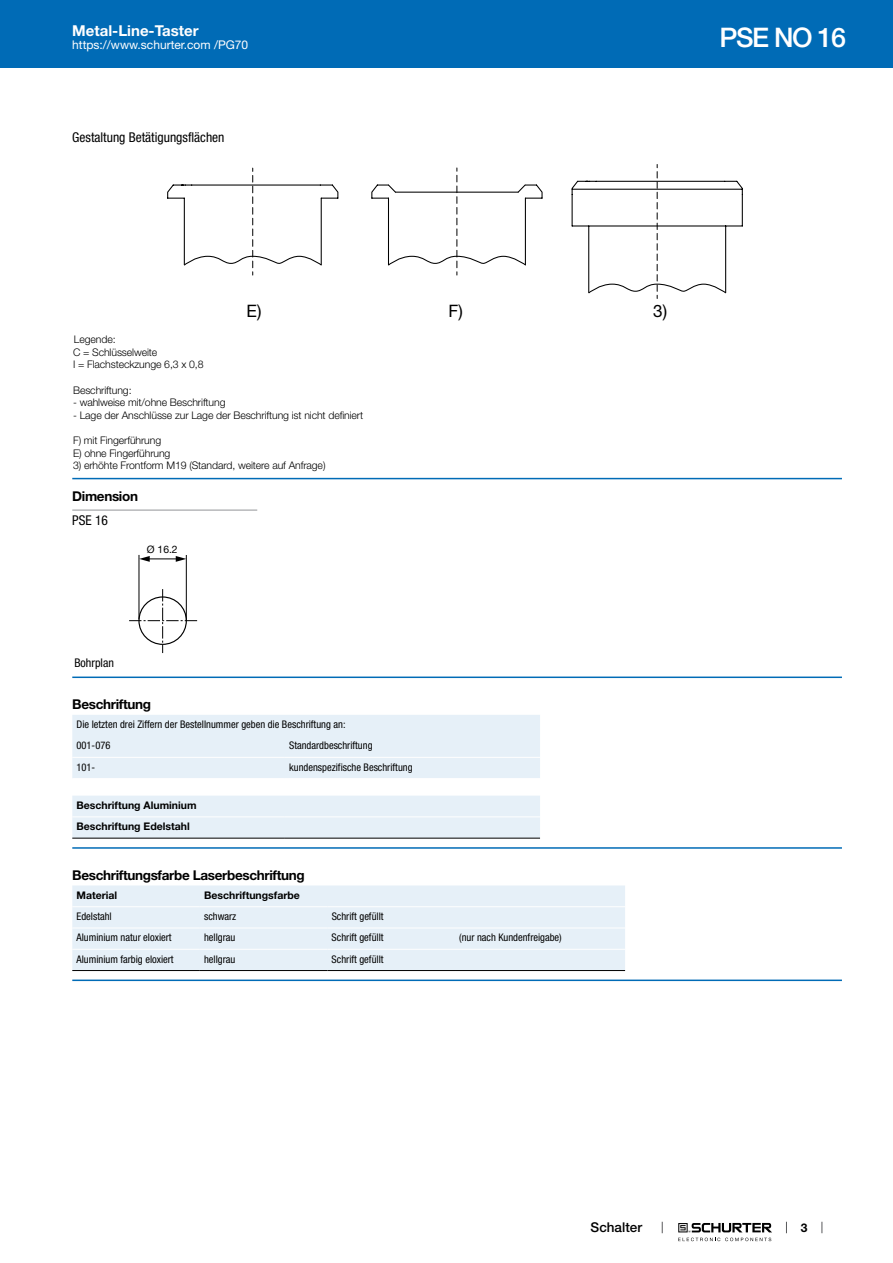
<style>
.page{position:relative;width:893px;height:1263px;background:#fff}
.page>*{position:absolute;margin:0;border:0;box-sizing:border-box;transform-origin:0 0}
.t1{font:500 27px "Helvetica Neue LT";letter-spacing:-.05em;color:#fff}
.t2{font:17.1px "Helvetica Neue LT";color:#000}
.t3{font:700 15px "Helvetica Neue LT";color:#fff}
.t4{font:700 13.5px "Helvetica Neue LT";letter-spacing:-.025em;color:#000}
.t5{font:condensed 13.5px "Helvetica Neue LT";color:#000}
.t6{font:500 13.5px "Helvetica Neue LT";color:#000}
.t7{font:12px "Helvetica Neue LT";color:#fff}
.t8{font:condensed 12px "Helvetica Neue LT";color:#000}
.t9{font:700 12px "Helvetica Neue LT";color:#000}
.t10{font:condensed 10.5px/21.3px "Helvetica Neue LT";color:#000}
.t11{font:300 10.5px/12.6px "Helvetica Neue LT";letter-spacing:-.01em;color:#000}
.t12{font:700 10.5px/21.3px "Helvetica Neue LT";color:#000}
.t13{font:10.35px "Helvetica Neue LT";color:#000}
</style>
<div class="page">
<svg style="left:678px;top:1223px;width:94px;height:18px"></svg>
<div style="left:0;top:0;width:893px;height:68px;background:#006bb6"></div>
<svg style="left:571px;top:164px;width:172px;height:134px"></svg>
<svg style="left:371px;top:168px;width:172px;height:107px"></svg>
<svg style="left:167px;top:168px;width:172px;height:107px"></svg>
<hr style="left:72px;top:478px;width:770px;height:1px;background:#006bb6">
<hr style="left:72px;top:510px;width:185px;height:1px;background:#939598">
<hr style="left:186px;top:555px;width:1px;height:65px;background:#000">
<hr style="left:143px;top:559px;width:37px;height:1px;background:#000">
<hr style="left:139px;top:555px;width:1px;height:64px;background:#000">
<svg style="left:176px;top:556px;width:10px;height:6px"></svg>
<svg style="left:139px;top:556px;width:11px;height:6px"></svg>
<svg style="left:129px;top:589px;width:68px;height:64px"></svg>
<hr style="left:72px;top:676px;width:770px;height:2px;background:#006bb6">
<svg style="left:72px;top:715px;width:468px;height:123px;fill:#e6f0f8"></svg>
<hr style="left:72px;top:757px;width:213px;height:1px;background:#fff">
<hr style="left:285px;top:757px;width:255px;height:1px;background:#fff">
<hr style="left:72px;top:778px;width:213px;height:1px;background:#fff">
<hr style="left:285px;top:778px;width:255px;height:1px;background:#fff">
<hr style="left:72px;top:816px;width:213px;height:1px;background:#fff">
<hr style="left:285px;top:816px;width:255px;height:1px;background:#fff">
<hr style="left:72px;top:838px;width:213px;height:1px;background:#000">
<hr style="left:285px;top:838px;width:255px;height:1px;background:#000">
<hr style="left:72px;top:847px;width:770px;height:2px;background:#006bb6">
<div style="left:72px;top:885px;width:553px;height:85px;background:#e6f0f8"></div>
<hr style="left:72px;top:906px;width:128px;height:1px;background:#fff">
<hr style="left:200px;top:906px;width:127px;height:1px;background:#fff">
<hr style="left:327px;top:906px;width:128px;height:1px;background:#fff">
<hr style="left:455px;top:906px;width:170px;height:1px;background:#fff">
<hr style="left:72px;top:928px;width:128px;height:1px;background:#fff">
<hr style="left:200px;top:928px;width:127px;height:1px;background:#fff">
<hr style="left:327px;top:928px;width:128px;height:1px;background:#fff">
<hr style="left:455px;top:928px;width:170px;height:1px;background:#fff">
<hr style="left:72px;top:949px;width:128px;height:1px;background:#fff">
<hr style="left:200px;top:949px;width:127px;height:1px;background:#fff">
<hr style="left:327px;top:949px;width:128px;height:1px;background:#fff">
<hr style="left:455px;top:949px;width:170px;height:1px;background:#fff">
<hr style="left:72px;top:970px;width:128px;height:1px;background:#000">
<hr style="left:200px;top:970px;width:127px;height:1px;background:#000">
<hr style="left:327px;top:970px;width:128px;height:1px;background:#000">
<hr style="left:455px;top:970px;width:170px;height:1px;background:#000">
<hr style="left:72px;top:979px;width:770px;height:2px;background:#006bb6">
<h3 class="t3" style="left:72px;top:21px;width:128px">Metal-Line-Taster</h3>
<p class="t7" style="left:72px;top:38px;width:178px">https://www.schurter.com /PG70</p>
<p class="t5" style="left:72px;top:130px;width:154px">Gestaltung Betätigungsflächen</p>
<h1 class="t1" style="left:719px;top:21px;width:128px">PSE NO 16</h1>
<h2 class="t2" style="left:247px;top:300px;width:16px">E)</h2>
<h2 class="t2" style="left:449px;top:300px;width:16px">F)</h2>
<h2 class="t2" style="left:653px;top:300px;width:15px">3)</h2>
<p class="t11" style="left:73px;top:333px;width:132px">Legende:<br>C = Schlüsselweite<br>I = Flachsteckzunge 6,3 x 0,8</p>
<p class="t11" style="left:73px;top:383px;width:60px">Beschriftung:</p>
<p class="t11" style="left:73px;top:396px;width:154px">- wahlweise mit/ohne Beschriftung</p>
<p class="t11" style="left:73px;top:408px;width:292px">- Lage der Anschlüsse zur Lage der Beschriftung ist nicht definiert</p>
<p class="t11" style="left:73px;top:434px;width:99px">F) mit Fingerführung<br>E) ohne Fingerführung</p>
<p class="t11" style="left:73px;top:459px;width:254px">3) erhöhte Frontform M19 (Standard, weitere auf Anfrage)</p>
<p class="t4" style="left:72px;top:488px;width:67px">Dimension</p>
<p class="t5" style="left:72px;top:512px;width:37px">PSE 16</p>
<p class="t13" style="left:147px;top:544px;width:32px">Ø 16.2</p>
<p class="t8" style="left:74px;top:655px;width:41px">Bohrplan</p>
<p class="t4" style="left:72px;top:696px;width:80px">Beschriftung</p>
<p class="t10" style="left:77px;top:714px;width:270px">Die letzten drei Ziffern der Bestellnummer geben die Beschriftung an:<br>001-076</p>
<p class="t10" style="left:289px;top:735px;width:85px">Standardbeschriftung</p>
<p class="t10" style="left:77px;top:756px;width:20px">101-</p>
<p class="t10" style="left:289px;top:756px;width:125px">kundenspezifische Beschriftung</p>
<p class="t12" style="left:77px;top:794px;width:122px">Beschriftung Aluminium<br>Beschriftung Edelstahl</p>
<p class="t4" style="left:72px;top:867px;width:234px">Beschriftungsfarbe Laserbeschriftung</p>
<p class="t12" style="left:77px;top:884px;width:42px">Material</p>
<p class="t12" style="left:204px;top:884px;width:97px">Beschriftungsfarbe</p>
<p class="t10" style="left:77px;top:906px;width:37px">Edelstahl</p>
<p class="t10" style="left:204px;top:906px;width:34px">schwarz</p>
<p class="t10" style="left:332px;top:906px;width:53px">Schrift gefüllt</p>
<p class="t10" style="left:77px;top:927px;width:97px">Aluminium natur eloxiert</p>
<p class="t10" style="left:204px;top:927px;width:33px">hellgrau</p>
<p class="t10" style="left:332px;top:927px;width:53px">Schrift gefüllt</p>
<p class="t10" style="left:459px;top:927px;width:104px">(nur nach Kundenfreigabe)</p>
<p class="t10" style="left:77px;top:948px;width:99px">Aluminium farbig eloxiert</p>
<p class="t10" style="left:204px;top:948px;width:33px">hellgrau</p>
<p class="t10" style="left:332px;top:948px;width:53px">Schrift gefüllt</p>
<p class="t6" style="left:591px;top:1219px;width:53px">Schalter</p>
<p class="t9" style="left:801px;top:1220px;width:8px">3</p>
</div>
